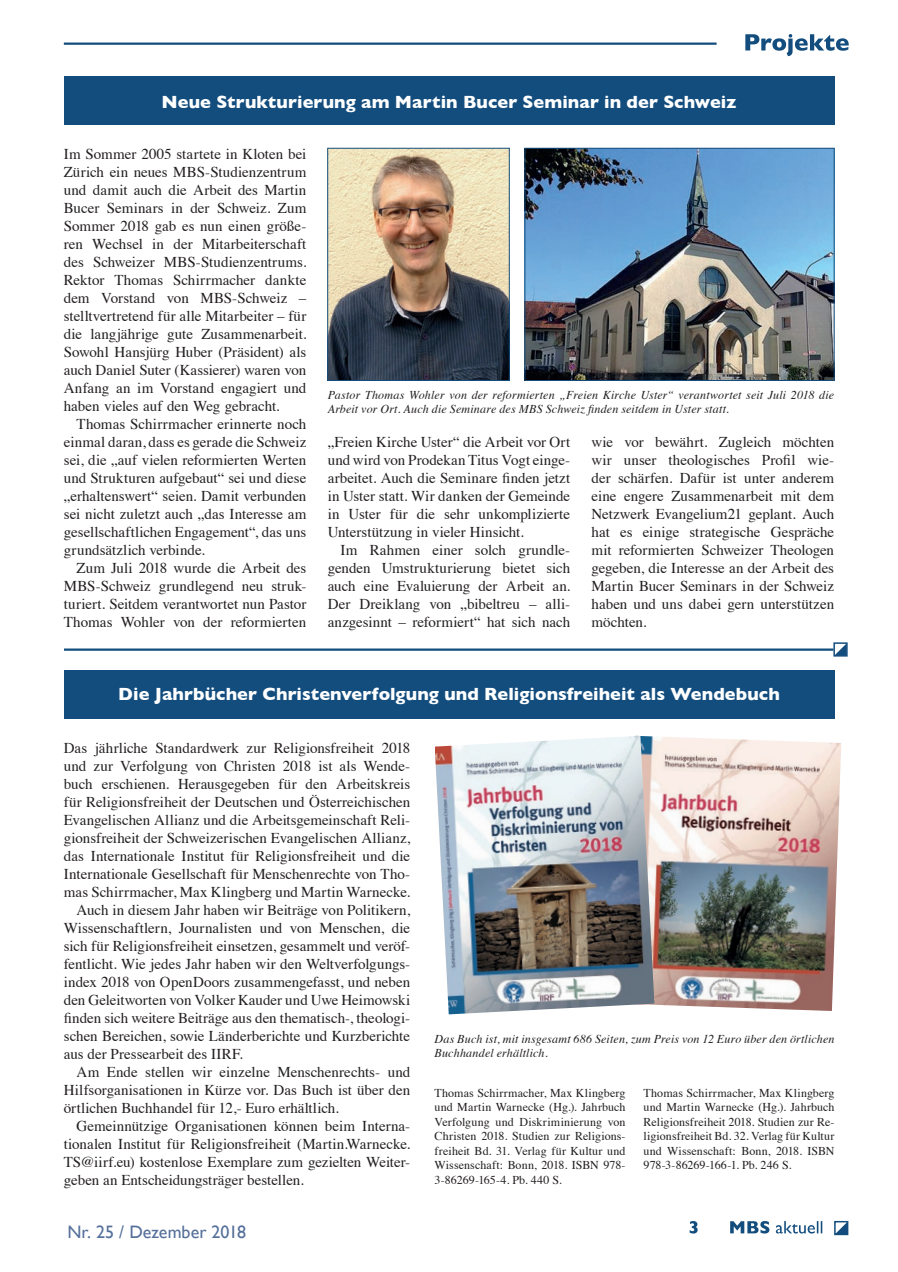
<style>
.page{position:relative;width:898px;height:1272px;background:#fff}
.page>*{position:absolute;margin:0;border:0;box-sizing:border-box;transform-origin:0 0}
.t1{font:700 18px "Gill Sans";letter-spacing:.005em;color:#fff}
.t2{font:18px "Gill Sans";color:#55709b}
.t3{font:15px/18px "Times";color:#231f20;text-align:justify}
.t4{font:12px/14.4px "Times";letter-spacing:.005em;color:#231f20;text-align:justify}
.t5{font:italic 12px/14.4px "Times";letter-spacing:.015em;color:#231f20}
</style>
<div class="page">
<svg style="left:745px;top:34px;width:103px;height:22px"></svg>
<hr style="left:64px;top:43px;width:652px;height:2px;background:#134d7e">
<svg style="left:689px;top:1221px;width:133px;height:12px"></svg>
<div style="left:833px;top:1220px;width:15px;height:15px;border:2px solid #134d7e"></div>
<svg style="left:834px;top:1221px;width:13px;height:13px"></svg>
<hr style="left:64px;top:648px;width:769px;height:2px;background:#134d7e">
<div style="left:833px;top:642px;width:14px;height:14px;border:2px solid #134d7e"></div>
<svg style="left:833px;top:643px;width:13px;height:12px"></svg>
<div style="left:64px;top:77px;width:769px;height:48px;background:#134d7e"></div>
<div style="left:64px;top:670px;width:769px;height:48px;background:#134d7e"></div>
<img style="left:526px;top:150px;width:306px;height:229px">
<div style="left:524px;top:148px;width:310px;height:233px;border:1px solid #134d7e"></div>
<img style="left:654px;top:737px;width:186px;height:273px">
<img style="left:435px;top:735px;width:219px;height:279px">
<img style="left:329px;top:150px;width:178px;height:229px">
<div style="left:327px;top:148px;width:182px;height:233px;border:1px solid #134d7e"></div>
<p class="t1" style="left:161px;top:87px;width:576px">Neue Strukturierung am Martin Bucer Seminar in der Schweiz</p>
<p class="t3" style="left:64px;top:143px;width:244px">Im Sommer 2005 startete in Kloten bei Zürich ein neues MBS-Studienzentrum und damit auch die Arbeit des Martin Bucer Seminars in der Schweiz. Zum Sommer 2018 gab es nun einen größe&shy;ren Wechsel in der Mitarbeiterschaft des Schweizer MBS-Studienzentrums.<br>Rektor Thomas Schirrmacher dankte dem Vorstand von MBS-Schweiz – stelltvertretend für alle Mitarbeiter – für die langjährige gute Zusammenarbeit.<br>Sowohl Hansjürg Huber (Präsident) als auch Daniel Suter (Kassierer) waren von Anfang an im Vorstand engagiert und haben vieles auf den Weg gebracht.</p>
<p class="t3" style="left:64px;top:413px;width:244px;text-indent:13px">Thomas Schirrmacher erinnerte noch einmal daran, dass es gerade die Schweiz sei, die „auf vielen reformierten Werten und Strukturen aufgebaut“ sei und diese „erhaltenswert“ seien. Damit verbunden sei nicht zuletzt auch „das Interesse am gesellschaftlichen Engagement“, das uns grundsätzlich verbinde.</p>
<p class="t3" style="left:64px;top:557px;width:244px;text-indent:13px">Zum Juli 2018 wurde die Arbeit des MBS-Schweiz grundlegend neu struk&shy;turiert. Seitdem verantwortet nun Pastor Thomas Wohler von der reformierten</p>
<p class="t5" style="left:327px;top:387px;width:508px">Pastor Thomas Wohler von der reformierten „Freien Kirche Uster“ verantwortet seit Juli 2018 die<br>Arbeit vor Ort. Auch die Seminare des MBS Schweiz finden seitdem in Uster statt.</p>
<p class="t3" style="left:327px;top:431px;width:244px">„Freien Kirche Uster“ die Arbeit vor Ort und wird von Prodekan Titus Vogt einge&shy;arbeitet. Auch die Seminare finden jetzt in Uster statt. Wir danken der Gemeinde in Uster für die sehr unkomplizierte Unterstützung in vieler Hinsicht.</p>
<p class="t3" style="left:327px;top:539px;width:244px;text-indent:13px">Im Rahmen einer solch grundle&shy;genden Umstrukturierung bietet sich auch eine Evaluierung der Arbeit an.<br>Der Dreiklang von „bibeltreu – alli&shy;anzgesinnt – reformiert“ hat sich nach</p>
<p class="t3" style="left:591px;top:431px;width:244px">wie vor bewährt. Zugleich möchten wir unser theologisches Profil wie&shy;der schärfen. Dafür ist unter anderem eine engere Zusammenarbeit mit dem Netzwerk Evangelium21 geplant. Auch hat es einige strategische Gespräche mit reformierten Schweizer Theologen gegeben, die Interesse an der Arbeit des Martin Bucer Seminars in der Schweiz haben und uns dabei gern unterstützen möchten.</p>
<p class="t1" style="left:118px;top:680px;width:662px">Die Jahrbücher Christenverfolgung und Religionsfreiheit als Wendebuch</p>
<p class="t3" style="left:64px;top:737px;width:348px">Das jährliche Standardwerk zur Religionsfreiheit 2018</p>
<p class="t3" style="left:64px;top:755px;width:348px">und zur Verfolgung von Christen 2018 ist als Wende-</p>
<p class="t3" style="left:64px;top:773px;width:348px">buch erschienen. Herausgegeben für den Arbeitskreis</p>
<p class="t3" style="left:64px;top:791px;width:348px">für Religionsfreiheit der Deutschen und Österreichischen</p>
<p class="t3" style="left:64px;top:809px;width:348px">Evangelischen Allianz und die Arbeitsgemeinschaft Reli-</p>
<p class="t3" style="left:64px;top:827px;width:348px">gionsfreiheit der Schweizerischen Evangelischen Allianz,</p>
<p class="t3" style="left:64px;top:845px;width:348px">das Internationale Institut für Religionsfreiheit und die</p>
<p class="t3" style="left:64px;top:863px;width:348px">Internationale Gesellschaft für Menschenrechte von Tho-</p>
<p class="t3" style="left:64px;top:881px;width:348px">mas Schirrmacher, Max Klingberg und Martin Warnecke.</p>
<p class="t3" style="left:77px;top:899px;width:335px">Auch in diesem Jahr haben wir Beiträge von Politikern,</p>
<p class="t3" style="left:64px;top:917px;width:348px">Wissenschaftlern, Journalisten und von Menschen, die</p>
<p class="t3" style="left:64px;top:935px;width:348px">sich für Religionsfreiheit einsetzen, gesammelt und veröf-</p>
<p class="t3" style="left:64px;top:953px;width:348px">fentlicht. Wie jedes Jahr haben wir den Weltverfolgungs-</p>
<p class="t3" style="left:64px;top:971px;width:348px">index 2018 von OpenDoors zusammengefasst, und neben</p>
<p class="t3" style="left:64px;top:989px;width:348px">den Geleitworten von Volker Kauder und Uwe Heimowski</p>
<p class="t3" style="left:64px;top:1007px;width:348px">finden sich weitere Beiträge aus den thematisch-, theologi-</p>
<p class="t3" style="left:64px;top:1025px;width:348px">schen Bereichen, sowie Länderberichte und Kurzberichte</p>
<p class="t3" style="left:64px;top:1043px;width:181px">aus der Pressearbeit des IIRF.</p>
<p class="t3" style="left:77px;top:1061px;width:335px">Am Ende stellen wir einzelne Menschenrechts- und</p>
<p class="t3" style="left:64px;top:1079px;width:348px">Hilfsorganisationen in Kürze vor. Das Buch ist über den</p>
<p class="t3" style="left:64px;top:1097px;width:276px">örtlichen Buchhandel für 12,- Euro erhältlich.</p>
<p class="t3" style="left:77px;top:1115px;width:335px">Gemeinnützige Organisationen können beim Interna-</p>
<p class="t3" style="left:64px;top:1133px;width:348px">tionalen Institut für Religionsfreiheit (Martin.Warnecke.</p>
<p class="t3" style="left:64px;top:1151px;width:348px">TS@iirf.eu) kostenlose Exemplare zum gezielten Weiter-</p>
<p class="t3" style="left:64px;top:1169px;width:241px">geben an Entscheidungsträger bestellen.</p>
<p class="t2" style="left:67px;top:1220px;width:180px">Nr. 25 / Dezember 2018</p>
<p class="t5" style="left:434px;top:1030px;width:401px">Das Buch ist, mit insgesamt 686 Seiten, zum Preis von 12 Euro über den örtlichen<br>Buchhandel erhältlich.</p>
<p class="t4" style="left:434px;top:1084px;width:192px">Thomas Schirrmacher, Max Klingberg und Martin Warnecke (Hg.). Jahrbuch Verfolgung und Diskriminierung von Christen 2018. Studien zur Religions&shy;freiheit Bd. 31. Verlag für Kultur und Wissenschaft: Bonn, 2018. ISBN 978- 3-86269-165-4. Pb. 440 S.</p>
<p class="t4" style="left:643px;top:1084px;width:192px">Thomas Schirrmacher, Max Klingberg und Martin Warnecke (Hg.). Jahrbuch Religionsfreiheit 2018. Studien zur Re&shy;ligionsfreiheit Bd. 32. Verlag für Kultur und Wissenschaft: Bonn, 2018. ISBN 978-3-86269-166-1. Pb. 246 S.</p>
</div>
